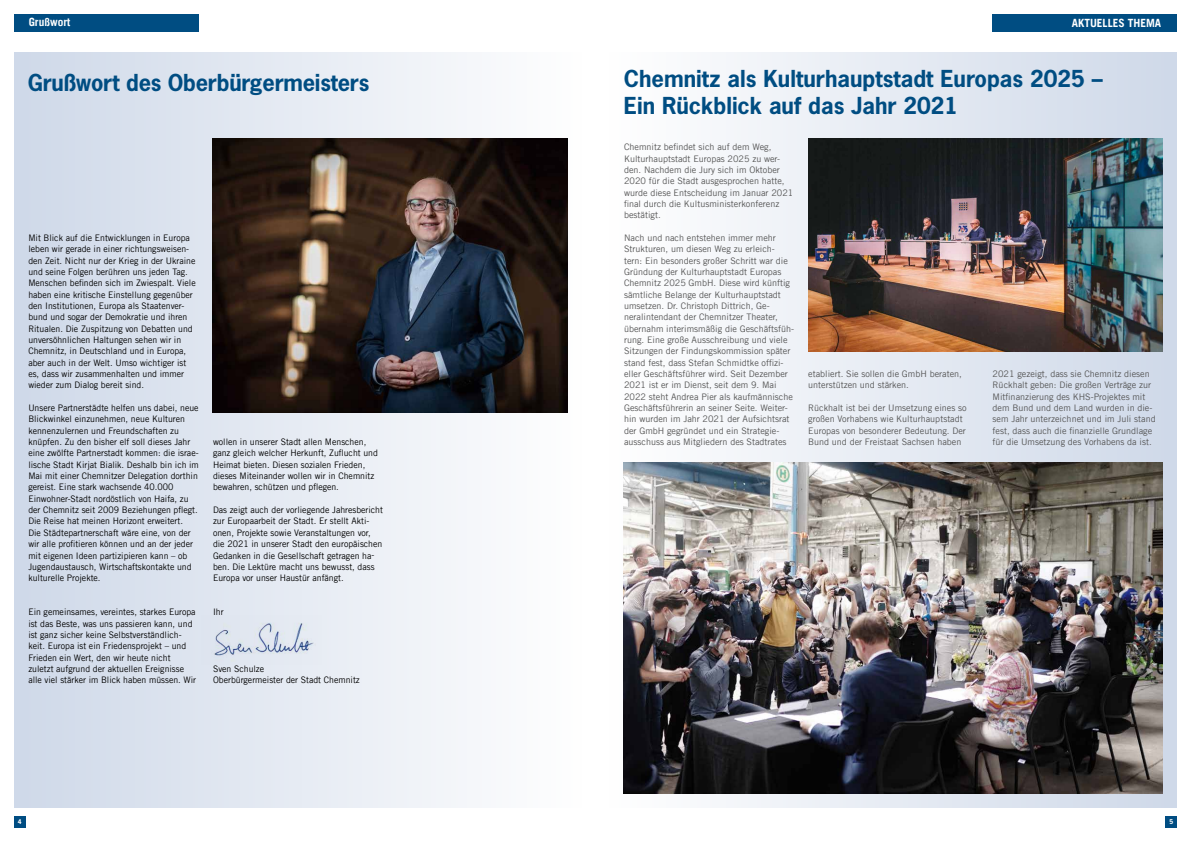
<style>
.page{position:relative;width:1191px;height:842px;background:#fff}
.page>*{position:absolute;margin:0;border:0;box-sizing:border-box;transform-origin:0 0}
.t1{font:700 22px/26.4px "News Gothic Std";color:#004d82}
.t2{font:700 11.3px "Trade Gothic LT";color:#fff}
.t3{font:9px/11.3px "Trade Gothic LT";color:#000}
.t4{font:9px/11.3px "Trade Gothic LT";color:#565656}
.t5{font:700 6.1px "News Gothic Std";color:#fff}
</style>
<div class="page">
<div style="left:609px;top:52px;width:567px;height:756px;background:linear-gradient(to right,#fdfdfd,#cdd7e7)"></div>
<div style="left:15px;top:52px;width:567px;height:756px;background:linear-gradient(to right,#cfd9e9,#fcfcfc)"></div>
<div style="left:992px;top:14px;width:185px;height:18px;background:#004d82"></div>
<div style="left:1165px;top:816px;width:12px;height:12px;background:#004d82"></div>
<div style="left:14px;top:816px;width:11px;height:12px;background:#004d82"></div>
<div style="left:14px;top:14px;width:184px;height:18px;background:#004d82"></div>
<img style="left:624px;top:462px;width:538px;height:332px">
<img style="left:808px;top:139px;width:354px;height:213px">
<img style="left:213px;top:139px;width:354px;height:274px">
<img style="left:201px;top:615px;width:120px;height:49px">
<p class="t2" style="left:29px;top:15px;width:43px">Grußwort</p>
<h1 class="t1" style="left:28px;top:69px;width:343px">Grußwort des Oberbürgermeisters</h1>
<p class="t3" style="left:28px;top:232px;width:169px">Mit Blick auf die Entwicklungen in Europa leben wir gerade in einer richtungsweisen&shy;den Zeit. Nicht nur der Krieg in der Ukraine und seine Folgen berühren uns jeden Tag.<br>Menschen befinden sich im Zwiespalt. Viele haben eine kritische Einstellung gegenüber den Institutionen, Europa als Staatenver&shy;bund und sogar der Demokratie und ihren Ritualen. Die Zuspitzung von Debatten und unversöhnlichen Haltungen sehen wir in Chemnitz, in Deutschland und in Europa, aber auch in der Welt. Umso wichtiger ist es, dass wir zusammenhalten und immer wieder zum Dialog bereit sind.</p>
<p class="t3" style="left:28px;top:402px;width:172px">Unsere Partnerstädte helfen uns dabei, neue Blickwinkel einzunehmen, neue Kulturen kennenzulernen und Freundschaften zu knüpfen. Zu den bisher elf soll dieses Jahr eine zwölfte Partnerstadt kommen: die israe&shy;lische Stadt Kirjat Bialik. Deshalb bin ich im Mai mit einer Chemnitzer Delegation dorthin gereist. Eine stark wachsende 40.000<br>Einwohner-Stadt nordöstlich von Haifa, zu der Chemnitz seit 2009 Beziehungen pflegt.<br>Die Reise hat meinen Horizont erweitert.<br>Die Städtepartnerschaft wäre eine, von der wir alle profitieren können und an der jeder mit eigenen Ideen partizipieren kann – ob Jugendaustausch, Wirtschaftskontakte und kulturelle Projekte.</p>
<p class="t3" style="left:28px;top:606px;width:169px">Ein gemeinsames, vereintes, starkes Europa ist das Beste, was uns passieren kann, und ist ganz sicher keine Selbstverständlich&shy;keit. Europa ist ein Friedensprojekt – und Frieden ein Wert, den wir heute nicht zuletzt aufgrund der aktuellen Ereignisse alle viel stärker im Blick haben müssen. Wir</p>
<p class="t3" style="left:213px;top:436px;width:166px">wollen in unserer Stadt allen Menschen, ganz gleich welcher Herkunft, Zuflucht und Heimat bieten. Diesen sozialen Frieden, dieses Miteinander wollen wir in Chemnitz bewahren, schützen und pflegen.</p>
<p class="t3" style="left:213px;top:504px;width:171px">Das zeigt auch der vorliegende Jahresbericht zur Europaarbeit der Stadt. Er stellt Akti&shy;onen, Projekte sowie Veranstaltungen vor, die 2021 in unserer Stadt den europäischen Gedanken in die Gesellschaft getragen ha&shy;ben. Die Lektüre macht uns bewusst, dass Europa vor unser Haustür anfängt.</p>
<p class="t3" style="left:213px;top:606px;width:12px">Ihr</p>
<p class="t3" style="left:213px;top:663px;width:148px">Sven Schulze<br>Oberbürgermeister der Stadt Chemnitz</p>
<p class="t2" style="left:1071px;top:16px;width:91px">AKTUELLES THEMA</p>
<h1 class="t1" style="left:624px;top:65px;width:480px">Chemnitz als Kulturhauptstadt Europas 2025 –<br>Ein Rückblick auf das Jahr 2021</h1>
<p class="t4" style="left:624px;top:141px;width:171px">Chemnitz befindet sich auf dem Weg, Kulturhauptstadt Europas 2025 zu wer&shy;den. Nachdem die Jury sich im Oktober 2020 für die Stadt ausgesprochen hatte, wurde diese Entscheidung im Januar 2021 final durch die Kultusministerkonferenz bestätigt.</p>
<p class="t4" style="left:624px;top:232px;width:172px">Nach und nach entstehen immer mehr Strukturen, um diesen Weg zu erleich&shy;tern: Ein besonders großer Schritt war die Gründung der Kulturhauptstadt Europas Chemnitz 2025 GmbH. Diese wird künftig sämtliche Belange der Kulturhauptstadt umsetzen. Dr. Christoph Dittrich, Ge&shy;neralintendant der Chemnitzer Theater, übernahm interimsmäßig die Geschäftsfüh&shy;rung. Eine große Ausschreibung und viele Sitzungen der Findungskommission später stand fest, dass Stefan Schmidtke offizi&shy;eller Geschäftsführer wird. Seit Dezember 2021 ist er im Dienst, seit dem 9. Mai 2022 steht Andrea Pier als kaufmännische Geschäftsführerin an seiner Seite. Weiter&shy;hin wurden im Jahr 2021 der Aufsichtsrat der GmbH gegründet und ein Strategie&shy;ausschuss aus Mitgliedern des Stadtrates</p>
<p class="t4" style="left:808px;top:368px;width:155px">etabliert. Sie sollen die GmbH beraten, unterstützen und stärken.</p>
<p class="t4" style="left:808px;top:402px;width:160px">Rückhalt ist bei der Umsetzung eines so großen Vorhabens wie Kulturhauptstadt Europas von besonderer Bedeutung. Der Bund und der Freistaat Sachsen haben</p>
<p class="t4" style="left:992px;top:368px;width:164px">2021 gezeigt, dass sie Chemnitz diesen Rückhalt geben: Die großen Verträge zur Mitfinanzierung des KHS-Projektes mit dem Bund und dem Land wurden in die&shy;sem Jahr unterzeichnet und im Juli stand fest, dass auch die finanzielle Grundlage für die Umsetzung des Vorhabens da ist.</p>
<p class="t5" style="left:18px;top:818px;width:5px">4</p>
<p class="t5" style="left:1169px;top:818px;width:5px">5</p>
</div>
